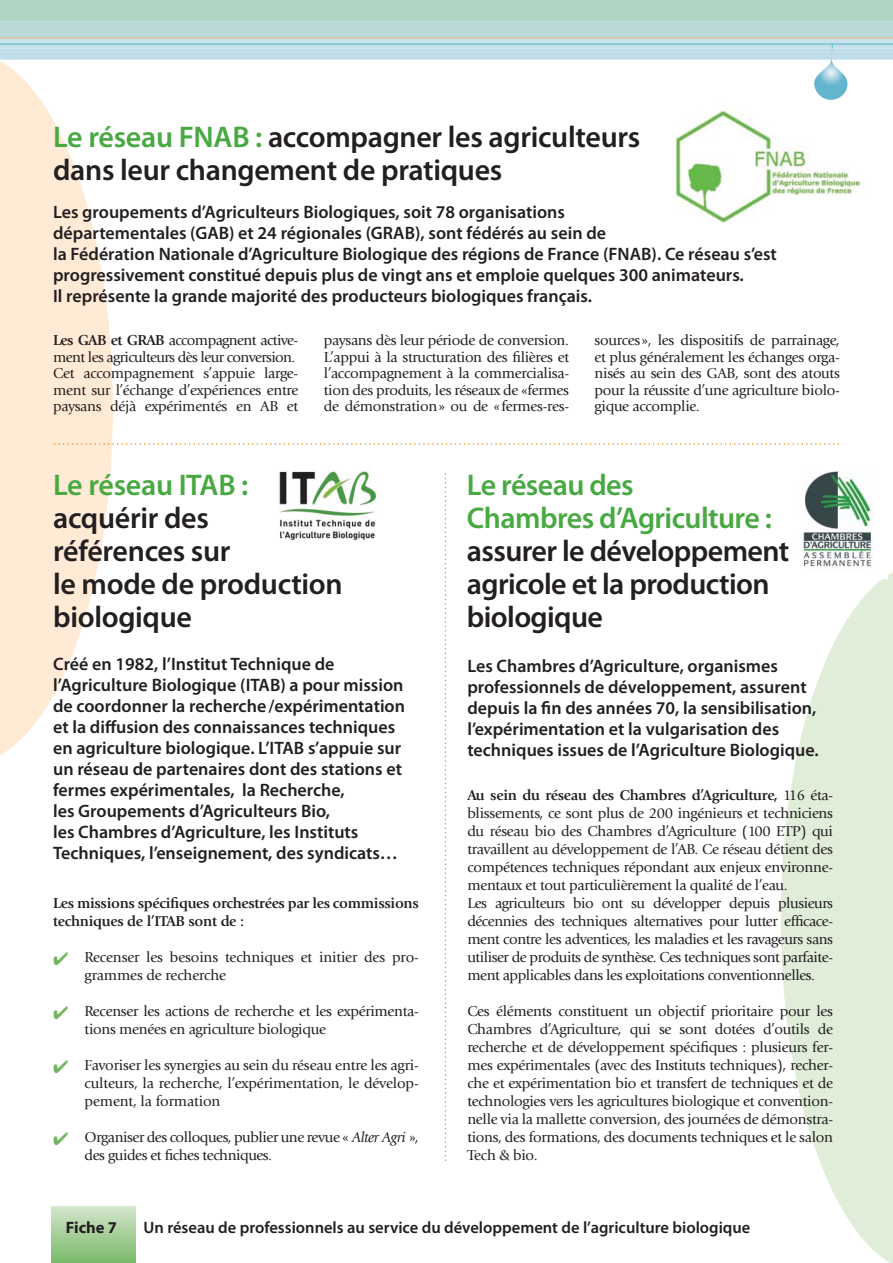
<style>
.page{position:relative;width:893px;height:1263px;background:#fff}
.page>*{position:absolute;margin:0;border:0;box-sizing:border-box;transform-origin:0 0}
.t1{font:600 30px/33px "Myriad Pro";letter-spacing:-.01em;color:#231f20}
.t2{font:600 30px/33px "Myriad Pro";letter-spacing:-.02em;color:#48a942}
.t3{font:600 18px/21px "Myriad Pro";color:#231f20}
.t4{font:600 16.5px "Myriad Pro";color:#231f20}
.t5{font:700 16.5px "Myriad Pro";color:#231f20}
.t6{font:15px/18px "Giovanni";letter-spacing:-.02em;color:#231f20}
.t7{font:700 15px/18px "Giovanni";letter-spacing:-.02em;color:#231f20}
.s1{color:#48a942}
.s2{font-weight:700}
.s3{color:#70b65f}
.s4{font-style:italic}
</style>
<div class="page">
<div style="left:51px;top:1206px;width:84px;height:57px;background:linear-gradient(to bottom,#d6e6cd,#79b869)"></div>
<svg style="left:0;top:0;width:893px;height:43px;background:#c2dfe2"></svg>
<hr style="left:0;top:37px;width:893px;height:2px;background:#d7c7ab">
<div style="left:0;top:22px;width:893px;height:14px;background:#bbdad7"></div>
<div style="left:0;top:1px;width:893px;height:20px;background:#b1d5c5"></div>
<svg style="left:0;top:43px;width:893px;height:57px"></svg>
<svg style="left:0;top:61px;width:113px;height:694px;fill:#ffead5"></svg>
<svg style="left:781px;top:572px;width:112px;height:691px;fill:#dfedd9"></svg>
<img style="left:674px;top:109px;width:190px;height:113px">
<img style="left:279px;top:471px;width:98px;height:70px">
<svg style="left:54px;top:443px;width:785px;height:2px"></svg>
<svg style="left:445px;top:473px;width:1px;height:688px"></svg>
<div style="left:797px;top:460px;width:91px;height:119px;background:#fff"></div>
<img style="left:802px;top:471px;width:72px;height:96px">
<h1 class="t1" style="left:53px;top:122px;width:589px"><span class="s1">Le réseau FNAB :</span> accompagner les agriculteurs dans leur changement de pratiques</h1>
<p class="t3" style="left:53px;top:203px;width:725px">Les groupements d’Agriculteurs Biologiques, soit 78 organisations<br>départementales (GAB) et 24 régionales (GRAB), sont fédérés au sein de<br>la Fédération Nationale d’Agriculture Biologique des régions de France (FNAB). Ce réseau s’est progressivement constitué depuis plus de vingt ans et emploie quelques 300 animateurs.<br>Il représente la grande majorité des producteurs biologiques français.</p>
<p class="t6" style="left:53px;top:333px;width:247px;line-height:16.5px"><span class="s2">Les GAB et GRAB</span> accompagnent active&shy;ment les agriculteurs dès leur conversion.<br>Cet accompagnement s’appuie large&shy;ment sur l’échange d’expériences entre paysans déjà expérimentés en AB et</p>
<p class="t6" style="left:324px;top:333px;width:247px;line-height:16.5px;text-align:justify">paysans dès leur période de conversion.<br>L’appui à la structuration des filières et l’accompagnement à la commercialisa&shy;tion des produits, les réseaux de «fermes de démonstration » ou de « fermes-res-</p>
<p class="t6" style="left:595px;top:333px;width:247px;line-height:16.5px;text-align:justify">sources », les dispositifs de parrainage, et plus généralement les échanges orga&shy;nisés au sein des GAB, sont des atouts pour la réussite d’une agriculture biolo&shy;gique accomplie.</p>
<h1 class="t2" style="left:53px;top:470px;width:197px">Le réseau ITAB :</h1>
<h1 class="t1" style="left:53px;top:503px;width:291px">acquérir des références sur<br>le mode de production biologique</h1>
<p class="t3" style="left:53px;top:654px;width:353px">Créé en 1982, l’Institut Technique de l’Agriculture Biologique (ITAB) a pour mission de coordonner la recherche /expérimentation et la diffusion des connaissances techniques en agriculture biologique. L’ITAB s’appuie sur un réseau de partenaires dont des stations et fermes expérimentales, la Recherche,<br>les Groupements d’Agriculteurs Bio,<br>les Chambres d’Agriculture, les Instituts Techniques, l’enseignement, des syndicats…</p>
<p class="t7" style="left:53px;top:896px;width:367px">Les missions spécifiques orchestrées par les commissions techniques de l’ITAB sont de :</p>
<p class="t6" style="left:85px;top:950px;width:336px;text-indent:-31px"><span class="s3">✔</span> Recenser les besoins techniques et initier des pro&shy;grammes de recherche</p>
<p class="t6" style="left:85px;top:1004px;width:336px;text-indent:-31px"><span class="s3">✔</span> Recenser les actions de recherche et les expérimenta&shy;tions menées en agriculture biologique</p>
<p class="t6" style="left:85px;top:1058px;width:336px;text-align:justify;text-indent:-31px"><span class="s3">✔</span> Favoriser les synergies au sein du réseau entre les agri&shy;culteurs, la recherche, l’expérimentation, le dévelop&shy;pement, la formation</p>
<p class="t6" style="left:85px;top:1130px;width:336px;text-indent:-31px"><span class="s3">✔</span> Organiser des colloques, publier une revue « <span class="s4">Alter Agri</span> », des guides et fiches techniques.</p>
<h1 class="t2" style="left:467px;top:470px;width:307px">Le réseau des<br>Chambres d’Agriculture :</h1>
<h1 class="t1" style="left:467px;top:536px;width:324px">assurer le développement agricole et la production biologique</h1>
<p class="t3" style="left:467px;top:656px;width:353px">Les Chambres d’Agriculture, organismes professionnels de développement, assurent depuis la fin des années 70, la sensibilisation, l’expérimentation et la vulgarisation des techniques issues de l’Agriculture Biologique.</p>
<p class="t6" style="left:467px;top:788px;width:367px"><span class="s2">Au sein du réseau des Chambres d’Agriculture,</span> 116 éta&shy;blissements, ce sont plus de 200 ingénieurs et techniciens du réseau bio des Chambres d’Agriculture (100 ETP) qui travaillent au développement de l’AB. Ce réseau détient des compétences techniques répondant aux enjeux environne&shy;mentaux et tout particulièrement la qualité de l’eau.<br>Les agriculteurs bio ont su développer depuis plusieurs décennies des techniques alternatives pour lutter efficace&shy;ment contre les adventices, les maladies et les ravageurs sans utiliser de produits de synthèse. Ces techniques sont parfaite&shy;ment applicables dans les exploitations conventionnelles.</p>
<p class="t6" style="left:467px;top:1004px;width:367px;text-align:justify">Ces éléments constituent un objectif prioritaire pour les Chambres d’Agriculture, qui se sont dotées d’outils de recherche et de développement spécifiques : plusieurs fer&shy;mes expérimentales (avec des Instituts techniques), recher&shy;che et expérimentation bio et transfert de techniques et de technologies vers les agricultures biologique et convention&shy;nelle via la mallette conversion, des journées de démonstra&shy;tions, des formations, des documents techniques et le salon Tech &amp; bio.</p>
<p class="t5" style="left:66px;top:1221px;width:53px">Fiche 7</p>
<p class="t4" style="left:143px;top:1221px;width:608px">Un réseau de professionnels au service du développement de l’agriculture biologique</p>
</div>
